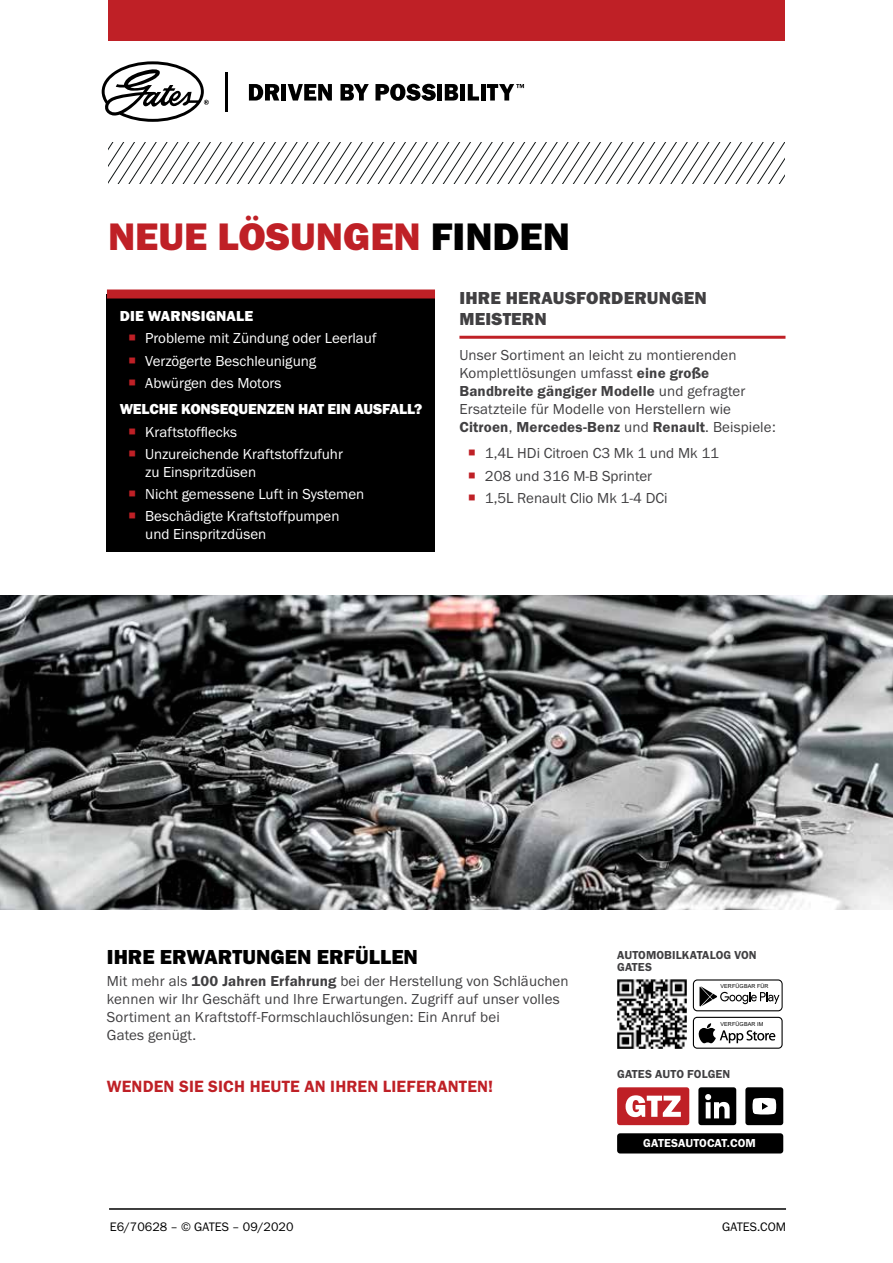
<style>
.page{position:relative;width:893px;height:1263px;background:#fff}
.page>*{position:absolute;margin:0;border:0;box-sizing:border-box;transform-origin:0 0}
.t1{font:39.75px "Franklin Gothic URW Hea";color:#bf2026}
.t2{font:21px "Franklin Gothic URW Hea";color:#000}
.t3{font:18px/21px "Franklin Gothic URW Hea";letter-spacing:.01em;color:#414042}
.t4{font:16.8px "Franklin Gothic URW Dem";letter-spacing:.01em;color:#bf2026}
.t5{font:15px/18px "Franklin Gothic URW Boo";letter-spacing:.01em;color:#414042}
.t6{font:15px/22.2px "Franklin Gothic URW Boo";color:#fff}
.t7{font:15px "Franklin Gothic URW Dem";letter-spacing:.01em;color:#414042}
.t8{font:15px "Franklin Gothic URW Hea";letter-spacing:-.01em;color:#fff}
.t9{font:15px "Franklin Gothic URW Hea";letter-spacing:.01em;color:#fff}
.t10{font:12.75px "Franklin Gothic URW Boo";color:#000}
.t11{font:12px/12px "Franklin Gothic URW Dem";letter-spacing:.01em;color:#414042}
.t12{font:12px "Franklin Gothic URW Dem";letter-spacing:.01em;color:#fff}
.t13{font:5.4px "Arial";letter-spacing:.025em;color:#000}
.s1{color:#000}
.s2{font-family:"Franklin Gothic URW Dem"}
.s3{font-family:"Franklin Gothic URW Boo"}
</style>
<div class="page">
<hr style="left:109px;top:1208px;width:677px;height:2px;background:#000">
<div style="left:107px;top:294px;width:328px;height:258px;background:#000"></div>
<div style="left:107px;top:289px;width:328px;height:9px;background:#bf2026"></div>
<hr style="left:459px;top:336px;width:326px;height:3px;background:#bf2026">
<img style="left:0;top:595px;width:893px;height:314px">
<div style="left:617px;top:1133px;width:166px;height:20px;background:#000;border-radius:3px"></div>
<img style="left:617px;top:979px;width:70px;height:70px">
<svg style="left:693px;top:1017px;width:90px;height:32px"></svg>
<svg style="left:693px;top:979px;width:90px;height:32px"></svg>
<svg style="left:698px;top:1087px;width:38px;height:38px"></svg>
<svg style="left:617px;top:1087px;width:72px;height:38px"></svg>
<svg style="left:745px;top:1087px;width:38px;height:38px"></svg>
<div style="left:108px;top:0;width:677px;height:40px;background:#bf2026"></div>
<hr style="left:225px;top:72px;width:3px;height:39px;background:#000">
<svg style="left:249px;top:84px;width:30px;height:17px"></svg>
<div style="left:281px;top:84px;width:5px;height:17px;background:#000"></div>
<svg style="left:288px;top:84px;width:44px;height:17px"></svg>
<svg style="left:340px;top:84px;width:29px;height:17px"></svg>
<svg style="left:375px;top:84px;width:61px;height:17px"></svg>
<div style="left:437px;top:84px;width:5px;height:17px;background:#000"></div>
<svg style="left:445px;top:84px;width:13px;height:17px"></svg>
<div style="left:460px;top:84px;width:5px;height:17px;background:#000"></div>
<svg style="left:468px;top:84px;width:11px;height:17px"></svg>
<div style="left:481px;top:84px;width:5px;height:17px;background:#000"></div>
<svg style="left:487px;top:84px;width:37px;height:17px"></svg>
<svg style="left:102px;top:61px;width:107px;height:61px"></svg>
<svg style="left:108px;top:143px;width:677px;height:40px"></svg>
<h1 class="t1" style="left:108px;top:211px;width:464px">NEUE LÖSUNGEN <span class="s1">FINDEN</span></h1>
<p class="t9" style="left:120px;top:306px;width:135px">DIE WARNSIGNALE</p>
<p class="t6" style="left:145px;top:327px;width:233px">Probleme mit Zündung oder Leerlauf<br>Verzögerte Beschleunigung<br>Abwürgen des Motors</p>
<p class="t8" style="left:120px;top:399px;width:304px">WELCHE KONSEQUENZEN HAT EIN AUSFALL?</p>
<p class="t6" style="left:145px;top:420px;width:199px">Kraftstofflecks<br>Unzureichende Kraftstoffzufuhr</p>
<p class="t6" style="left:145px;top:460px;width:221px">zu Einspritzdüsen<br>Nicht gemessene Luft in Systemen<br>Beschädigte Kraftstoffpumpen</p>
<p class="t6" style="left:145px;top:523px;width:123px">und Einspritzdüsen</p>
<p class="t3" style="left:459px;top:287px;width:249px">IHRE HERAUSFORDERUNGEN<br>MEISTERN</p>
<p class="t5" style="left:459px;top:346px;width:279px">Unser Sortiment an leicht zu montierenden<br>Komplettlösungen umfasst <span class="s2">eine große</span></p>
<p class="t7" style="left:459px;top:382px;width:287px">Bandbreite gängiger Modelle <span class="s3">und gefragter</span></p>
<p class="t5" style="left:459px;top:400px;width:273px">Ersatzteile für Modelle von Herstellern wie</p>
<p class="t7" style="left:459px;top:418px;width:318px">Citroen<span class="s3">,</span> Mercedes-Benz <span class="s3">und</span> Renault<span class="s3">. Beispiele:</span></p>
<p class="t5" style="left:485px;top:442px;width:236px;line-height:22.2px">1,4L HDi Citroen C3 Mk 1 und Mk 11<br>208 und 316 M-B Sprinter<br>1,5L Renault Clio Mk 1-4 DCi</p>
<h2 class="t2" style="left:107px;top:943px;width:313px">IHRE ERWARTUNGEN ERFÜLLEN</h2>
<p class="t5" style="left:107px;top:971px;width:463px">Mit mehr als <span class="s2">100 Jahren Erfahrung</span> bei der Herstellung von Schläuchen kennen wir Ihr Geschäft und Ihre Erwartungen. Zugriff auf unser volles Sortiment an Kraftstoff-Formschlauchlösungen: Ein Anruf bei<br>Gates genügt.</p>
<p class="t4" style="left:107px;top:1076px;width:388px">WENDEN SIE SICH HEUTE AN IHREN LIEFERANTEN!</p>
<p class="t11" style="left:617px;top:949px;width:141px">AUTOMOBILKATALOG VON<br>GATES</p>
<p class="t13" style="left:720px;top:982px;width:50px">VERFÜGBAR FÜR</p>
<p class="t13" style="left:720px;top:1020px;width:44px">VERFÜGBAR IM</p>
<p class="t11" style="left:617px;top:1068px;width:115px">GATES AUTO FOLGEN</p>
<p class="t12" style="left:643px;top:1136px;width:114px">GATESAUTOCAT.COM</p>
<p class="t10" style="left:110px;top:1219px;width:185px">E6/70628 – © GATES – 09/2020</p>
<p class="t10" style="left:722px;top:1219px;width:65px">GATES.COM</p>
</div>
